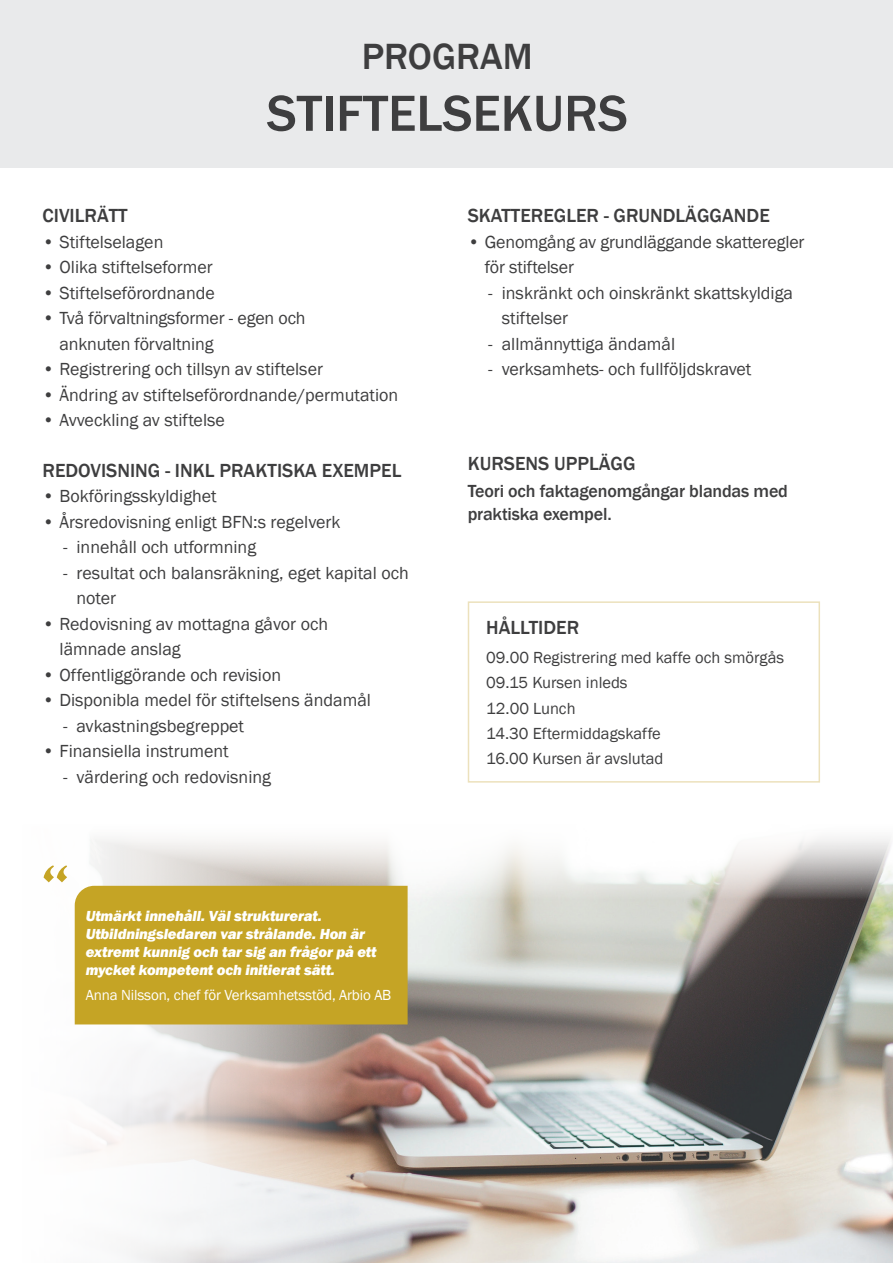
<style>
.page{position:relative;width:893px;height:1263px;background:#fff}
.page>*{position:absolute;margin:0;border:0;box-sizing:border-box;transform-origin:0 0}
.t1{font:72px "Old English Text";color:#c5a425}
.t2{font:500 52.5px "Franklin Gothic";color:#3e3e3f}
.t3{font:500 37.5px "Franklin Gothic";color:#3e3e3f}
.t4{font:500 19.5px "Franklin Gothic";color:#3e3e3f}
.t5{font:18px/25.5px "Franklin Gothic";color:#3e3e3f}
.t6{font:500 18px/22.5px "Franklin Gothic";letter-spacing:-.01em;color:#3e3e3f}
.t7{font:16.5px/25.2px "Franklin Gothic";color:#3e3e3f}
.t8{font:italic 800 15px/18px "Franklin Gothic";letter-spacing:-.01em;color:#fff}
.t9{font:15px "Franklin Gothic";letter-spacing:-.01em;color:#fff}
</style>
<div class="page">
<div style="left:468px;top:601px;width:352px;height:182px;border:2px solid #ece1bc"></div>
<img style="left:74px;top:838px;width:819px;height:425px">
<div style="left:0;top:0;width:893px;height:167px;background:#e9eaeb"></div>
<div style="left:75px;top:886px;width:333px;height:138px;background:#c5a425"></div>
<h3 class="t3" style="left:362px;top:33px;width:173px">PROGRAM</h3>
<h2 class="t2" style="left:267px;top:81px;width:363px">STIFTELSEKURS</h2>
<p class="t4" style="left:43px;top:203px;width:87px">CIVILRÄTT</p>
<p class="t5" style="left:43px;top:229px;width:122px">• Stiftelselagen</p>
<p class="t5" style="left:43px;top:255px;width:172px">• Olika stiftelseformer</p>
<p class="t5" style="left:43px;top:280px;width:174px">• Stiftelseförordnande</p>
<p class="t5" style="left:60px;top:306px;width:248px;text-indent:-17px">• Två förvaltningsformer - egen och anknuten förvaltning</p>
<p class="t5" style="left:43px;top:357px;width:282px">• Registrering och tillsyn av stiftelser</p>
<p class="t5" style="left:43px;top:382px;width:357px">• Ändring av stiftelseförordnande/permutation</p>
<p class="t5" style="left:43px;top:408px;width:184px">• Avveckling av stiftelse</p>
<p class="t4" style="left:43px;top:458px;width:360px">REDOVISNING - INKL PRAKTISKA EXEMPEL</p>
<p class="t5" style="left:43px;top:484px;width:176px">• Bokföringsskyldighet</p>
<p class="t5" style="left:43px;top:509px;width:299px">• Årsredovisning enligt BFN:s regelverk</p>
<p class="t5" style="left:63px;top:535px;width:195px">- innehåll och utformning</p>
<p class="t5" style="left:77px;top:560px;width:334px;text-indent:-14px">- resultat och balansräkning, eget kapital och noter</p>
<p class="t5" style="left:60px;top:611px;width:270px;text-indent:-17px">• Redovisning av mottagna gåvor och lämnade anslag</p>
<p class="t5" style="left:43px;top:662px;width:240px">• Offentliggörande och revision</p>
<p class="t5" style="left:43px;top:688px;width:330px">• Disponibla medel för stiftelsens ändamål</p>
<p class="t5" style="left:63px;top:713px;width:183px">- avkastningsbegreppet</p>
<p class="t5" style="left:43px;top:739px;width:188px">• Finansiella instrument</p>
<p class="t5" style="left:63px;top:764px;width:210px">- värdering och redovisning</p>
<h1 class="t1" style="left:39px;top:846px;width:34px">“</h1>
<p class="t8" style="left:86px;top:907px;width:292px">Utmärkt innehåll. Väl strukturerat.<br>Utbildningsledaren var strålande. Hon är extremt kunnig och tar sig an frågor på ett mycket kompetent och initierat sätt.</p>
<p class="t9" style="left:86px;top:985px;width:307px">Anna Nilsson, chef för Verksamhetsstöd, Arbio AB</p>
<p class="t4" style="left:468px;top:203px;width:304px">SKATTEREGLER - GRUNDLÄGGANDE</p>
<p class="t5" style="left:485px;top:229px;width:321px;text-indent:-17px">• Genomgång av grundläggande skatteregler för stiftelser</p>
<p class="t5" style="left:502px;top:280px;width:293px;text-indent:-14px">- inskränkt och oinskränkt skattskyldiga stiftelser</p>
<p class="t5" style="left:488px;top:331px;width:188px">- allmännyttiga ändamål</p>
<p class="t5" style="left:488px;top:357px;width:265px">- verksamhets- och fullföljdskravet</p>
<p class="t4" style="left:468px;top:452px;width:169px">KURSENS UPPLÄGG</p>
<p class="t6" style="left:468px;top:480px;width:322px">Teori och faktagenomgångar blandas med praktiska exempel.</p>
<p class="t4" style="left:486px;top:615px;width:94px">HÅLLTIDER</p>
<p class="t7" style="left:486px;top:645px;width:299px">09.00 Registrering med kaffe och smörgås<br>09.15 Kursen inleds<br>12.00 Lunch<br>14.30 Eftermiddagskaffe<br>16.00 Kursen är avslutad</p>
</div>
